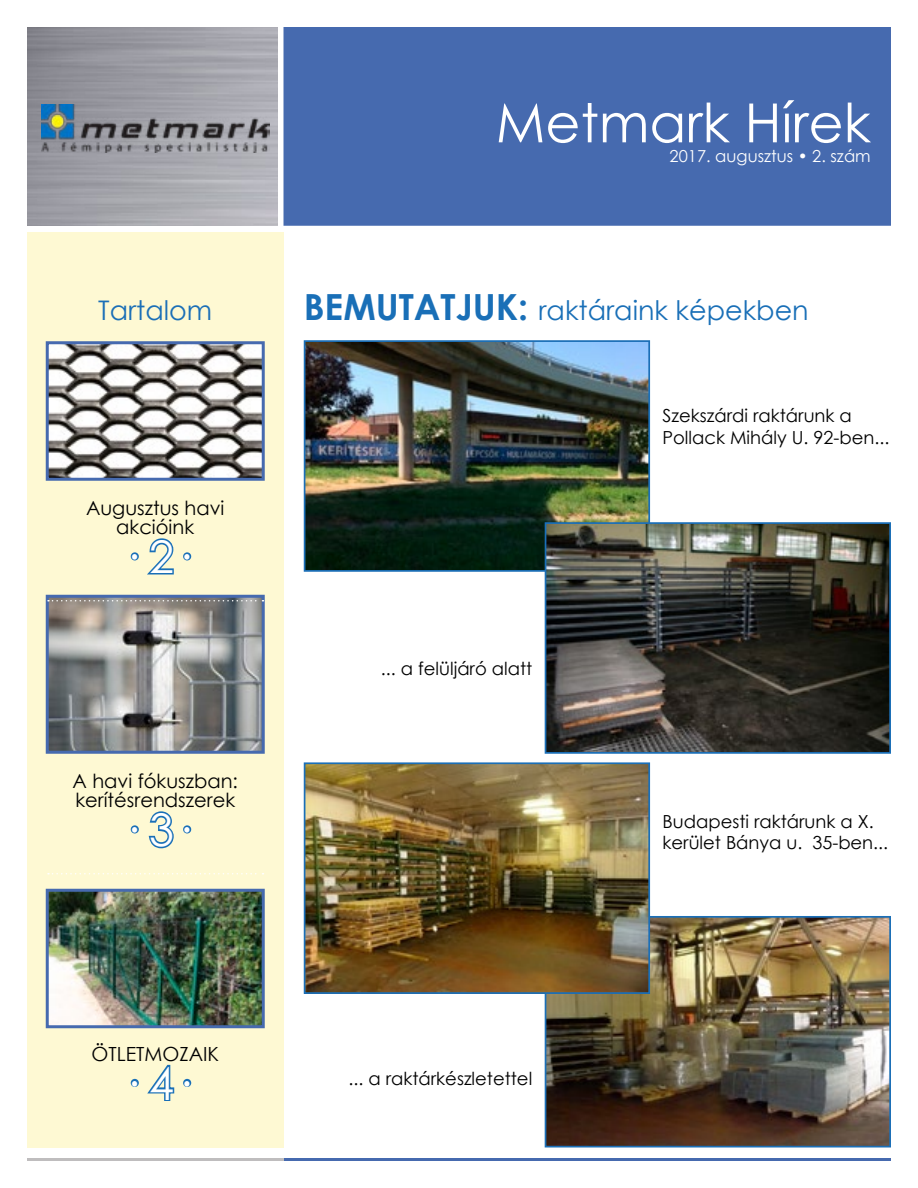
<style>
.page{position:relative;width:918px;height:1188px;background:#fff}
.page>*{position:absolute;margin:0;border:0;box-sizing:border-box;transform-origin:0 0}
.t1{font:54px "Century Gothic";color:#fff}
.t2{font:45px "Century Gothic";color:#fff}
.t3{font:27px "Century Gothic";color:#196fb7}
.t4{font:27px "Century Gothic";color:#1b6fb7}
.t5{font:19.5px/19.5px "Century Gothic";color:#000;text-align:center}
.t6{font:18px/21.6px "Century Gothic";color:#000}
.t7{font:16.5px "Century Gothic";color:#fff}
.s1{font-weight:700;font-size:36px}
</style>
<div class="page">
<img style="left:27px;top:27px;width:250px;height:199px">
<hr style="left:284px;top:1158px;width:607px;height:3px;background:#466aaf">
<hr style="left:27px;top:1158px;width:257px;height:3px;background:#bfbdbe">
<div style="left:284px;top:27px;width:607px;height:199px;background:#466aaf"></div>
<div style="left:27px;top:232px;width:257px;height:916px;background:#fef9d3"></div>
<img style="left:50px;top:345px;width:211px;height:132px">
<div style="left:46px;top:341px;width:219px;height:140px;border:3px solid #466aaf"></div>
<img style="left:50px;top:599px;width:211px;height:151px">
<div style="left:46px;top:595px;width:219px;height:159px;border:3px solid #466aaf"></div>
<img style="left:50px;top:893px;width:211px;height:131px">
<div style="left:46px;top:889px;width:219px;height:139px;border:3px solid #466aaf"></div>
<svg style="left:48px;top:600px;width:215px;height:2px"></svg>
<svg style="left:130px;top:538px;width:44px;height:37px"></svg>
<svg style="left:183px;top:552px;width:9px;height:9px"></svg>
<svg style="left:48px;top:873px;width:215px;height:1px"></svg>
<svg style="left:130px;top:825px;width:9px;height:9px"></svg>
<svg style="left:148px;top:811px;width:44px;height:38px"></svg>
<svg style="left:130px;top:1064px;width:62px;height:37px"></svg>
<img style="left:41px;top:105px;width:228px;height:47px">
<img style="left:307px;top:343px;width:340px;height:226px">
<div style="left:304px;top:340px;width:346px;height:232px;border:2px solid #1b6fb7"></div>
<img style="left:548px;top:919px;width:340px;height:225px">
<div style="left:545px;top:916px;width:346px;height:231px;border:2px solid #1b6fb7"></div>
<img style="left:307px;top:765px;width:340px;height:226px">
<div style="left:304px;top:762px;width:346px;height:232px;border:2px solid #1b6fb7"></div>
<img style="left:548px;top:525px;width:340px;height:226px">
<div style="left:545px;top:522px;width:346px;height:232px;border:2px solid #1b6fb7"></div>
<h1 class="t1" style="left:496px;top:85px;width:377px">Metmark Hírek</h1>
<p class="t7" style="left:670px;top:145px;width:203px">2017. augusztus • 2. szám</p>
<h3 class="t4" style="left:98px;top:291px;width:116px">Tartalom</h3>
<h3 class="t3" style="left:304px;top:291px;width:506px"><span class="s1">BEMUTATJUK:</span> raktáraink képekben</h3>
<p class="t5" style="left:86px;top:497px;width:140px">Augusztus havi akcióink</p>
<h2 class="t2" style="left:122px;top:525px;width:69px">· 2·</h2>
<p class="t5" style="left:73px;top:770px;width:167px;text-align:left">A havi fókuszban: kerítésrendszerek</p>
<h2 class="t2" style="left:122px;top:798px;width:69px">· 3·</h2>
<p class="t5" style="left:91px;top:1043px;width:129px">ÖTLETMOZAIK</p>
<h2 class="t2" style="left:122px;top:1052px;width:69px">· 4·</h2>
<p class="t6" style="left:381px;top:658px;width:153px">... a felüljáró alatt</p>
<p class="t6" style="left:349px;top:1068px;width:185px">... a raktárkészletettel</p>
<p class="t6" style="left:663px;top:405px;width:228px">Szekszárdi raktárunk a<br>Pollack Mihály U. 92-ben...</p>
<p class="t6" style="left:663px;top:810px;width:227px">Budapesti raktárunk a X. kerület Bánya u. 35-ben...</p>
</div>
